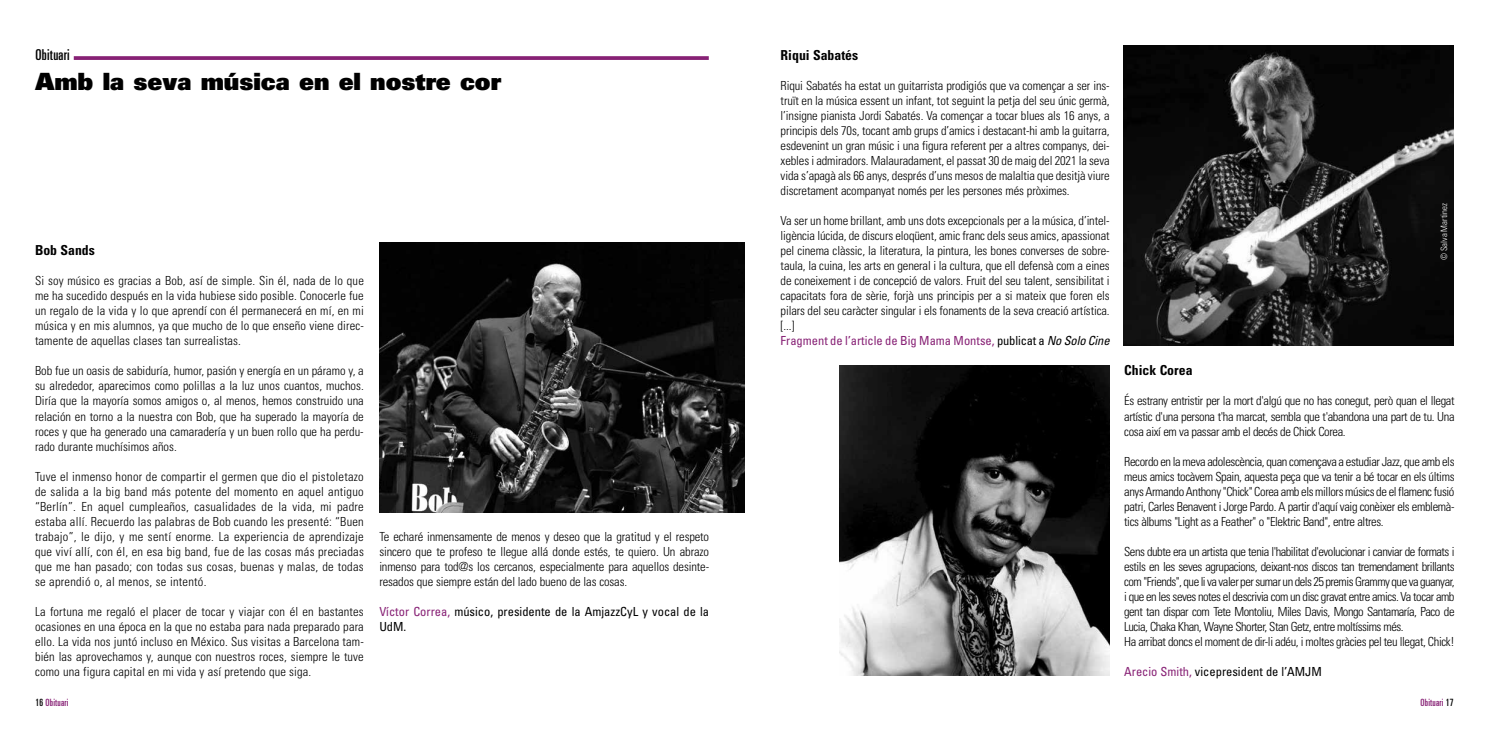
<style>
.page{position:relative;width:1489px;height:745px;background:#fff}
.page>*{position:absolute;margin:0;border:0;box-sizing:border-box;transform-origin:0 0}
.t1{font:23.75px "Univers LT Std X Black";color:#000}
.t2{font:ultra-condensed 15px "Univers LT Std";letter-spacing:.02em;color:#000}
.t3{font:700 condensed 13.75px "Univers LT Std";color:#000}
.t4{font:300 condensed 12.5px/15px "Univers LT Std";letter-spacing:-.01em;color:#000;text-align:justify}
.t5{font:300 condensed 12.5px/15px "Univers LT Std";letter-spacing:-.04em;color:#000}
.t6{font:condensed 12.5px/15px "Univers LT Std";color:#000}
.t7{font:ultra-condensed 10px "Univers LT Std";letter-spacing:.02em;color:#872175}
.t8{font:300 condensed 8.75px "Univers LT Std";color:#fff}
.s1{color:#872175}
.s2{font-weight:400;color:#872175}
.s3{font-weight:400}
.s4{font-weight:400;font-style:italic}
.s5{color:#000}
</style>
<div class="page">
<svg style="left:74px;top:56px;width:634px;height:4px;background:#8d2e7c"></svg>
<img style="left:379px;top:242px;width:365px;height:270px">
<img style="left:839px;top:365px;width:270px;height:310px">
<img style="left:1123px;top:46px;width:330px;height:299px">
<p class="t2" style="left:35px;top:46px;width:36px">Obituari</p>
<h1 class="t1" style="left:35px;top:66px;width:467px">Amb la seva música en el nostre cor</h1>
<p class="t3" style="left:35px;top:242px;width:61px">Bob Sands</p>
<p class="t4" style="left:35px;top:273px;width:330px">Si soy músico es gracias a Bob, así de simple. Sin él, nada de lo que me ha sucedido después en la vida hubiese sido posible. Conocerle fue un regalo de la vida y lo que aprendí con él permanecerá en mí, en mi música y en mis alumnos, ya que mucho de lo que enseño viene direc&shy;tamente de aquellas clases tan surrealistas.</p>
<p class="t4" style="left:35px;top:363px;width:330px">Bob fue un oasis de sabiduría, humor, pasión y energía en un páramo y, a su alrededor, aparecimos como polillas a la luz unos cuantos, muchos.<br>Diría que la mayoría somos amigos o, al menos, hemos construido una relación en torno a la nuestra con Bob, que ha superado la mayoría de roces y que ha generado una camaradería y un buen rollo que ha perdu&shy;rado durante muchísimos años.</p>
<p class="t4" style="left:35px;top:468px;width:330px">Tuve el inmenso honor de compartir el germen que dio el pistoletazo de salida a la big band más potente del momento en aquel antiguo “Berlín”. En aquel cumpleaños, casualidades de la vida, mi padre estaba allí. Recuerdo las palabras de Bob cuando les presenté: “Buen trabajo”, le dijo, y me sentí enorme. La experiencia de aprendizaje que viví allí, con él, en esa big band, fue de las cosas más preciadas que me han pasado; con todas sus cosas, buenas y malas, de todas se aprendió o, al menos, se intentó.</p>
<p class="t4" style="left:35px;top:603px;width:330px">La fortuna me regaló el placer de tocar y viajar con él en bastantes ocasiones en una época en la que no estaba para nada preparado para ello. La vida nos juntó incluso en México. Sus visitas a Barcelona tam&shy;bién las aprovechamos y, aunque con nuestros roces, siempre le tuve como una figura capital en mi vida y así pretendo que siga.</p>
<p class="t4" style="left:379px;top:528px;width:331px">Te echaré inmensamente de menos y deseo que la gratitud y el respeto sincero que te profeso te llegue allá donde estés, te quiero. Un abrazo inmenso para tod@s los cercanos, especialmente para aquellos desinte&shy;resados que siempre están del lado bueno de las cosas.</p>
<p class="t6" style="left:379px;top:603px;width:331px"><span class="s1">Víctor Correa,</span> músico, presidente de la AmjazzCyL y vocal de la<br>UdM.</p>
<p class="t3" style="left:780px;top:47px;width:79px">Riqui Sabatés</p>
<p class="t4" style="left:780px;top:78px;width:330px">Riqui Sabatés ha estat un guitarrista prodigiós que va començar a ser ins&shy;truït en la música essent un infant, tot seguint la petja del seu únic germà, l’insigne pianista Jordi Sabatés. Va començar a tocar blues als 16 anys, a principis dels 70s, tocant amb grups d’amics i destacant-hi amb la guitarra, esdevenint un gran músic i una figura referent per a altres companys, dei&shy;xebles i admiradors. Malauradament, el passat 30 de maig del 2021 la seva vida s’apagà als 66 anys, després d’uns mesos de malaltia que desitjà viure discretament acompanyat només per les persones més pròximes.</p>
<p class="t4" style="left:780px;top:213px;width:330px;text-align:left">Va ser un home brillant, amb uns dots excepcionals per a la música, d’intel· ligència lúcida, de discurs eloqüent, amic franc dels seus amics, apassionat pel cinema clàssic, la literatura, la pintura, les bones converses de sobre&shy;taula, la cuina, les arts en general i la cultura, que ell defensà com a eines de coneixement i de concepció de valors. Fruit del seu talent, sensibilitat i capacitats fora de sèrie, forjà uns principis per a si mateix que foren els pilars del seu caràcter singular i els fonaments de la seva creació artística. [...]<br><span class="s2">Fragment de l’article de Big Mama Montse,</span> <span class="s3">publicat a</span> <span class="s4">No Solo Cine</span></p>
<p class="t8" style="left:1438px;top:260px;width:58px;rotate:-90deg">© Salva Martinez</p>
<p class="t3" style="left:1124px;top:362px;width:70px">Chick Corea</p>
<p class="t4" style="left:1124px;top:393px;width:332px">És estrany entristir per la mort d'algú que no has conegut, però quan el llegat artístic d'una persona t'ha marcat, sembla que t'abandona una part de tu. Una cosa així em va passar amb el decés de Chick Corea.</p>
<p class="t4" style="left:1124px;top:453px;width:332px">Recordo en la meva adolescència, quan començava a estudiar Jazz, que amb els meus amics tocàvem Spain, aquesta peça que va tenir a bé tocar en els últims anys Armando Anthony "Chick" Corea amb els millors músics de el flamenc fusió patri, Carles Benavent i Jorge Pardo. A partir d'aquí vaig conèixer els emblemà&shy;tics àlbums "Light as a Feather" o "Elektric Band", entre altres.</p>
<p class="t5" style="left:1124px;top:543px;width:332px">Sens dubte era un artista que tenia l'habilitat d'evolucionar i canviar de formats i estils en les seves agrupacions, deixant-nos discos tan tremendament brillants com "Friends", que li va valer per sumar un dels 25 premis Grammy que va guanyar, i que en les seves notes el descrivia com un disc gravat entre amics. Va tocar amb gent tan dispar com Tete Montoliu, Miles Davis, Mongo Santamaría, Paco de Lucia, Chaka Khan, Wayne Shorter, Stan Getz, entre moltíssims més.<br>Ha arribat doncs el moment de dir-li adéu, i moltes gràcies pel teu llegat, Chick!</p>
<p class="t6" style="left:1124px;top:663px;width:199px"><span class="s1">Arecio Smith,</span> vicepresident de l’AMJM</p>
<p class="t7" style="left:35px;top:696px;width:34px"><span class="s5">16</span> Obituari</p>
<p class="t7" style="left:1420px;top:696px;width:34px">Obituari <span class="s5">17</span></p>
</div>
